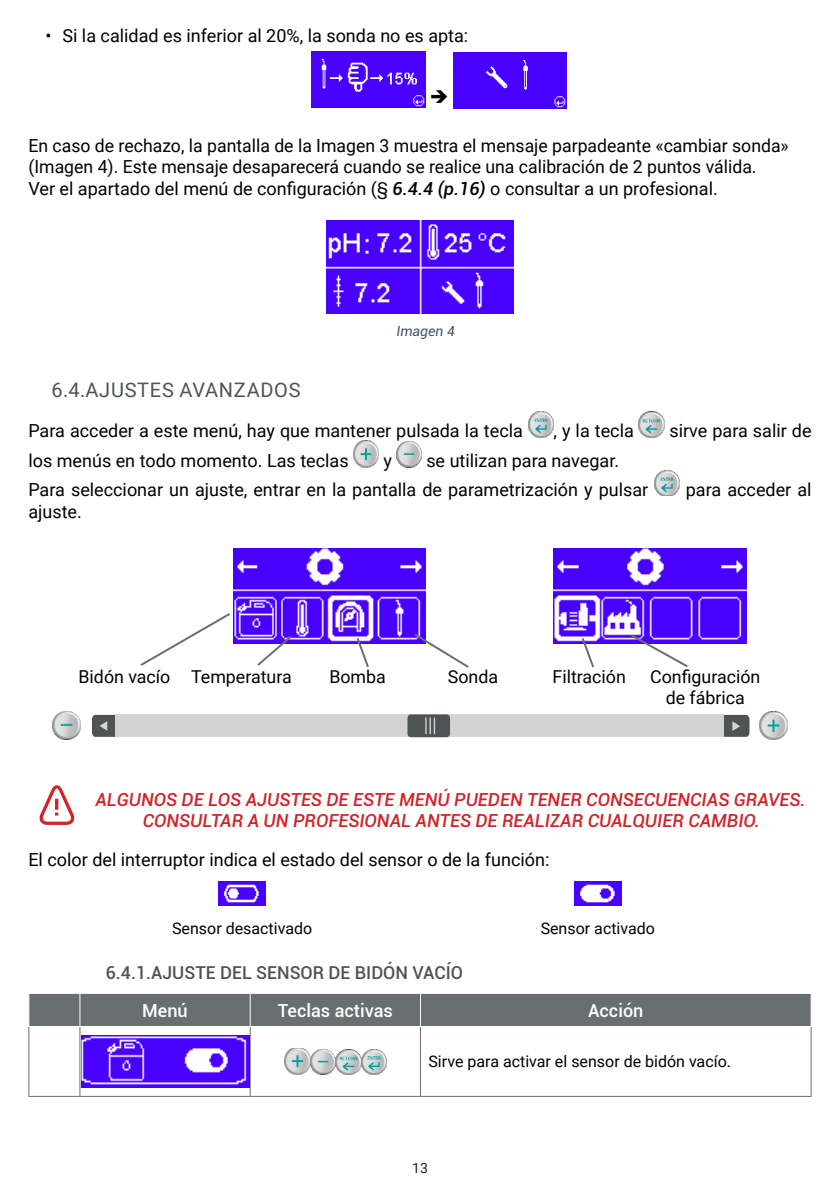
<style>
.page{position:relative;width:840px;height:1191px;background:#fff}
.page>*{position:absolute;margin:0;border:0;box-sizing:border-box;transform-origin:0 0}
.t1{font:20px "Roboto";letter-spacing:.035em;color:#4e5355}
.texte{font:18px/21.6px "Roboto";color:#010203}
.attention{font:italic 500 18px/21.6px "Roboto";color:#d1232a;text-align:center}
.tableau_titre{font:500 18px "Roboto";color:#fff}
.texte-2{font:17.8px/21.4px "Roboto";color:#010203;text-align:center}
.t2{font:500 17.8px "Roboto";color:#4e5355}
.tableau_texte{font:16px "Roboto";color:#010203}
.texte_tableau_centré{font:16px "Roboto";color:#010203}
.t3{font:italic 14px "Roboto";color:#44546a}
.t4{font:14px "Roboto";color:#231f20}
.s1{font-weight:500;font-style:italic}
</style>
<div class="page">
<img style="left:312px;top:51px;width:113px;height:56px">
<div style="left:453px;top:52px;width:113px;height:56px;background:#4800ff"></div>
<img style="left:326px;top:221px;width:187px;height:92px">
<img style="left:528px;top:412px;width:25px;height:25px">
<img style="left:638px;top:412px;width:26px;height:25px">
<img style="left:353px;top:441px;width:25px;height:26px">
<img style="left:396px;top:442px;width:25px;height:25px">
<img style="left:654px;top:471px;width:25px;height:25px">
<div style="left:115px;top:714px;width:608px;height:23px;background:#d2d3d2"></div>
<div style="left:407px;top:714px;width:43px;height:23px;background:#888a8a;border-radius:4px"></div>
<svg style="left:92px;top:715px;width:657px;height:22px"></svg>
<img style="left:234px;top:548px;width:192px;height:95px">
<img style="left:553px;top:548px;width:192px;height:95px">
<img style="left:759px;top:712px;width:28px;height:28px">
<img style="left:52px;top:712px;width:28px;height:28px">
<svg style="left:140px;top:613px;width:90px;height:53px"></svg>
<svg style="left:255px;top:633px;width:39px;height:33px"></svg>
<svg style="left:412px;top:632px;width:57px;height:36px"></svg>
<svg style="left:355px;top:635px;width:15px;height:33px"></svg>
<svg style="left:579px;top:636px;width:16px;height:32px"></svg>
<svg style="left:628px;top:633px;width:61px;height:35px"></svg>
<svg style="left:39px;top:785px;width:36px;height:40px"></svg>
<img style="left:218px;top:882px;width:47px;height:23px">
<img style="left:574px;top:882px;width:47px;height:23px">
<div style="left:29px;top:993px;width:781px;height:33px;background:#696e70"></div>
<hr style="left:420px;top:993px;width:1px;height:33px;background:#fff">
<hr style="left:79px;top:1027px;width:1px;height:68px;background:#696e70">
<hr style="left:249px;top:1027px;width:1px;height:68px;background:#696e70">
<hr style="left:420px;top:1027px;width:1px;height:68px;background:#696e70">
<hr style="left:28px;top:1095px;width:52px;height:1px;background:#696e70">
<hr style="left:80px;top:1095px;width:170px;height:1px;background:#696e70">
<hr style="left:250px;top:1095px;width:170px;height:1px;background:#696e70">
<hr style="left:420px;top:1095px;width:391px;height:1px;background:#696e70">
<hr style="left:28px;top:1027px;width:1px;height:68px;background:#696e70">
<hr style="left:810px;top:1027px;width:1px;height:68px;background:#696e70">
<hr style="left:79px;top:993px;width:1px;height:33px;background:#fff">
<hr style="left:249px;top:993px;width:1px;height:33px;background:#fff">
<img style="left:81px;top:1035px;width:168px;height:52px">
<img style="left:284px;top:1048px;width:102px;height:26px">
<p class="texte" style="left:45px;top:24px;width:424px">• Si la calidad es inferior al 20%, la sonda no es apta:</p>
<p class="texte" style="left:28px;top:134px;width:761px">En caso de rechazo, la pantalla de la Imagen 3 muestra el mensaje parpadeante «cambiar sonda» (Imagen 4). Este mensaje desaparecerá cuando se realice una calibración de 2 puntos válida.</p>
<p class="texte" style="left:28px;top:177px;width:690px">Ver el apartado del menú de configuración (§ <span class="s1">6.4.4 (p.16)</span> o consultar a un profesional.</p>
<p class="t3" style="left:396px;top:321px;width:60px">Imagen 4</p>
<p class="t1" style="left:51px;top:376px;width:250px">6.4.AJUSTES AVANZADOS</p>
<p class="texte" style="left:28px;top:419px;width:496px">Para acceder a este menú, hay que mantener pulsada la tecla</p>
<p class="texte" style="left:553px;top:419px;width:82px">, y la tecla</p>
<p class="texte" style="left:669px;top:419px;width:144px">sirve para salir de</p>
<p class="texte" style="left:28px;top:449px;width:322px">los menús en todo momento. Las teclas</p>
<p class="texte" style="left:383px;top:449px;width:10px">y</p>
<p class="texte" style="left:426px;top:449px;width:194px">se utilizan para navegar.</p>
<p class="texte" style="left:28px;top:478px;width:621px">Para seleccionar un ajuste, entrar en la pantalla de parametrización y pulsar</p>
<p class="texte" style="left:685px;top:478px;width:127px">para acceder al</p>
<p class="texte" style="left:28px;top:500px;width:55px">ajuste.</p>
<p class="texte-2" style="left:78px;top:665px;width:93px">Bidón vacío</p>
<p class="texte-2" style="left:191px;top:665px;width:102px">Temperatura</p>
<p class="texte-2" style="left:329px;top:665px;width:58px">Bomba</p>
<p class="texte-2" style="left:447px;top:665px;width:52px">Sonda</p>
<p class="texte-2" style="left:552px;top:665px;width:75px">Filtración</p>
<p class="texte-2" style="left:649px;top:665px;width:112px">Configuración de fábrica</p>
<p class="attention" style="left:95px;top:788px;width:711px">ALGUNOS DE LOS AJUSTES DE ESTE MENÚ PUEDEN TENER CONSECUENCIAS GRAVES.<br>CONSULTAR A UN PROFESIONAL ANTES DE REALIZAR CUALQUIER CAMBIO.</p>
<p class="texte" style="left:28px;top:848px;width:522px">El color del interruptor indica el estado del sensor o de la función:</p>
<p class="texte_tableau_centré" style="left:172px;top:917px;width:141px">Sensor desactivado</p>
<p class="texte_tableau_centré" style="left:540px;top:917px;width:116px">Sensor activado</p>
<p class="t2" style="left:106px;top:960px;width:358px">6.4.1.AJUSTE DEL SENSOR DE BIDÓN VACÍO</p>
<p class="tableau_titre" style="left:142px;top:997px;width:47px">Menú</p>
<p class="tableau_titre" style="left:277px;top:997px;width:116px">Teclas activas</p>
<p class="tableau_titre" style="left:588px;top:997px;width:57px">Acción</p>
<p class="tableau_texte" style="left:428px;top:1050px;width:304px">Sirve para activar el sensor de bidón vacío.</p>
<p class="t4" style="left:412px;top:1157px;width:17px">13</p>
</div>
